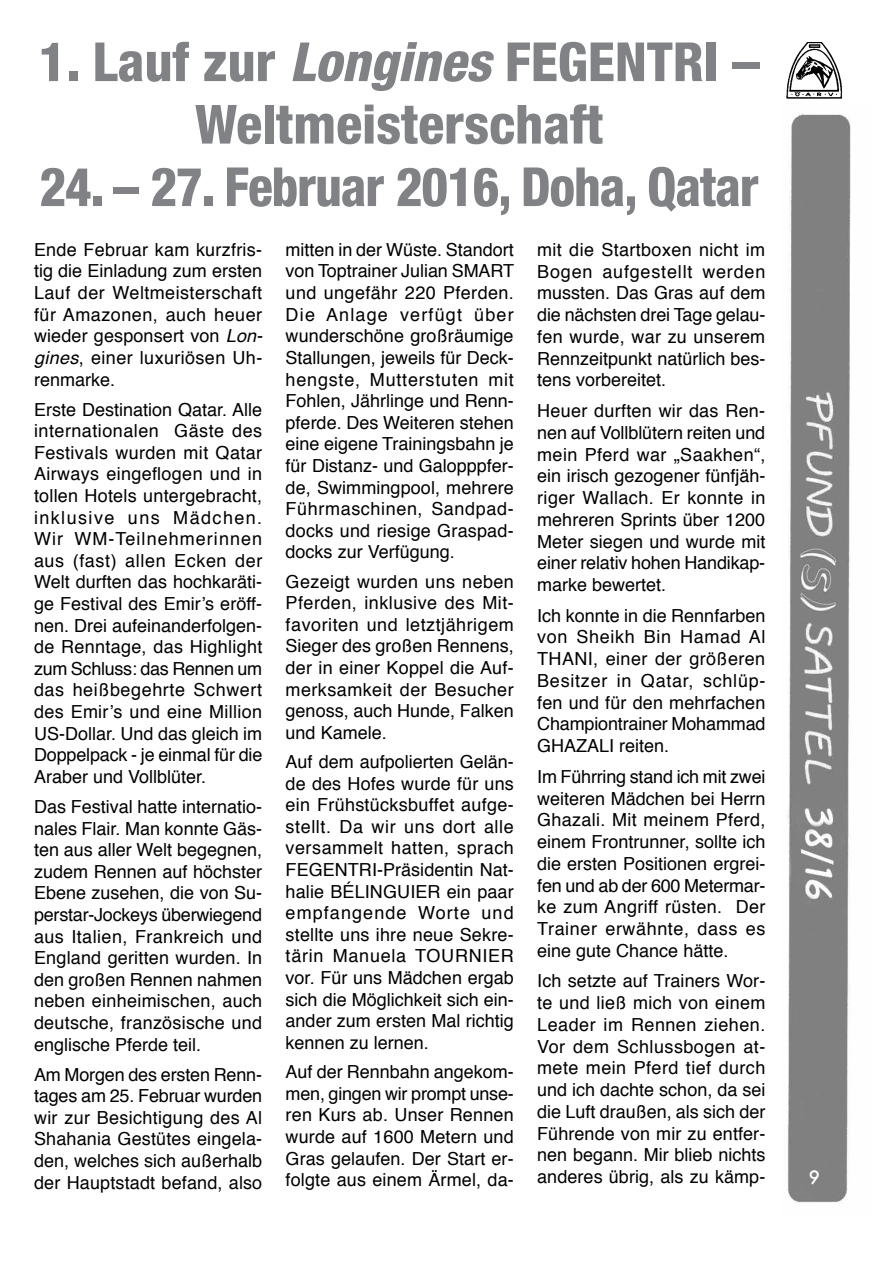
<style>
.page{position:relative;width:893px;height:1263px;background:#fff}
.page>*{position:absolute;margin:0;border:0;box-sizing:border-box;transform-origin:0 0}
.t1{font:800 condensed 54px/62.6px "Helvetica Neue LT Pro";color:#808285;text-align:center}
.t2{font:800 condensed 54px "Helvetica Neue LT Pro";letter-spacing:-.02em;color:#808285;scale:.95 1}
.t3{font:18px/21.6px "Helvetica";color:#000;text-align:justify}
.t4{font:500 18px "Futura";color:#fff}
.s1{font-style:italic}
</style>
<div class="page">
<img style="left:787px;top:113px;width:64px;height:1091px">
<img style="left:787px;top:43px;width:55px;height:55px">
<h1 class="t1" style="left:38px;top:30px;width:723px">1. Lauf zur <span class="s1">Longines</span> FEGENTRI –<br>Weltmeisterschaft</h1>
<h1 class="t2" style="left:39px;top:153px;width:759px">24. – 27. Februar 2016, Doha, Qatar</h1>
<p class="t3" style="left:34px;top:239px;width:230px">Ende Februar kam kurzfris&shy;tig die Einladung zum ersten Lauf der Weltmeisterschaft für Amazonen, auch heuer wieder gesponsert von <span class="s1">Lon&shy;gines</span>, einer luxuriösen Uh&shy;renmarke.</p>
<p class="t3" style="left:34px;top:399px;width:230px">Erste Destination Qatar. Alle internationalen Gäste des Festivals wurden mit Qatar Airways eingeflogen und in tollen Hotels untergebracht, inklusive uns Mädchen.<br>Wir WM-Teilnehmerinnen aus (fast) allen Ecken der Welt durften das hochkaräti&shy;ge Festival des Emir’s eröff&shy;nen. Drei aufeinanderfolgen&shy;de Renntage, das Highlight zum Schluss: das Rennen um das heißbegehrte Schwert des Emir’s und eine Million US-Dollar. Und das gleich im Doppelpack - je einmal für die Araber und Vollblüter.</p>
<p class="t3" style="left:34px;top:796px;width:230px">Das Festival hatte internatio&shy;nales Flair. Man konnte Gäs&shy;ten aus aller Welt begegnen, zudem Rennen auf höchster Ebene zusehen, die von Su&shy;perstar-Jockeys überwiegend aus Italien, Frankreich und England geritten wurden. In den großen Rennen nahmen neben einheimischen, auch deutsche, französische und englische Pferde teil.</p>
<p class="t3" style="left:34px;top:1064px;width:230px">Am Morgen des ersten Renn&shy;tages am 25. Februar wurden wir zur Besichtigung des Al Shahania Gestütes eingela&shy;den, welches sich außerhalb der Hauptstadt befand, also</p>
<p class="t3" style="left:537px;top:239px;width:230px">mit die Startboxen nicht im Bogen aufgestellt werden mussten. Das Gras auf dem die nächsten drei Tage gelau&shy;fen wurde, war zu unserem Rennzeitpunkt natürlich bes&shy;tens vorbereitet.</p>
<p class="t3" style="left:537px;top:400px;width:230px">Heuer durften wir das Ren&shy;nen auf Vollblütern reiten und mein Pferd war „Saakhen“, ein irisch gezogener fünfjäh&shy;riger Wallach. Er konnte in mehreren Sprints über 1200<br>Meter siegen und wurde mit einer relativ hohen Handikap&shy;marke bewertet.</p>
<p class="t3" style="left:537px;top:605px;width:230px">Ich konnte in die Rennfarben von Sheikh Bin Hamad Al THANI, einer der größeren Besitzer in Qatar, schlüp&shy;fen und für den mehrfachen Championtrainer Mohammad GHAZALI reiten.</p>
<p class="t3" style="left:537px;top:766px;width:230px">Im Führring stand ich mit zwei weiteren Mädchen bei Herrn Ghazali. Mit meinem Pferd, einem Frontrunner, sollte ich die ersten Positionen ergrei&shy;fen und ab der 600 Metermar&shy;ke zum Angriff rüsten. Der Trainer erwähnte, dass es eine gute Chance hätte.</p>
<p class="t3" style="left:537px;top:971px;width:230px">Ich setzte auf Trainers Wor&shy;te und ließ mich von einem Leader im Rennen ziehen.<br>Vor dem Schlussbogen at&shy;mete mein Pferd tief durch und ich dachte schon, da sei die Luft draußen, als sich der Führende von mir zu entfer&shy;nen begann. Mir blieb nichts anderes übrig, als zu kämp-</p>
<p class="t3" style="left:286px;top:239px;width:230px">mitten in der Wüste. Standort von Toptrainer Julian SMART und ungefähr 220 Pferden.<br>Die Anlage verfügt über wunderschöne großräumige Stallungen, jeweils für Deck&shy;hengste, Mutterstuten mit Fohlen, Jährlinge und Renn&shy;pferde. Des Weiteren stehen eine eigene Trainingsbahn je für Distanz- und Galopppfer&shy;de, Swimmingpool, mehrere Führmaschinen, Sandpad&shy;docks und riesige Graspad&shy;docks zur Verfügung.</p>
<p class="t3" style="left:286px;top:571px;width:230px">Gezeigt wurden uns neben Pferden, inklusive des Mit&shy;favoriten und letztjährigem Sieger des großen Rennens, der in einer Koppel die Auf&shy;merksamkeit der Besucher genoss, auch Hunde, Falken und Kamele.</p>
<p class="t3" style="left:286px;top:751px;width:230px">Auf dem aufpolierten Gelän&shy;de des Hofes wurde für uns ein Frühstücksbuffet aufge&shy;stellt. Da wir uns dort alle versammelt hatten, sprach FEGENTRI-Präsidentin Nat&shy;halie BÉLINGUIER ein paar empfangende Worte und stellte uns ihre neue Sekre&shy;tärin Manuela TOURNIER vor. Für uns Mädchen ergab sich die Möglichkeit sich ein&shy;ander zum ersten Mal richtig kennen zu lernen.</p>
<p class="t3" style="left:286px;top:1061px;width:230px">Auf der Rennbahn angekom&shy;men, gingen wir prompt unse&shy;ren Kurs ab. Unser Rennen wurde auf 1600 Metern und Gras gelaufen. Der Start er&shy;folgte aus einem Ärmel, da-</p>
<p class="t4" style="left:809px;top:1165px;width:13px">9</p>
</div>
